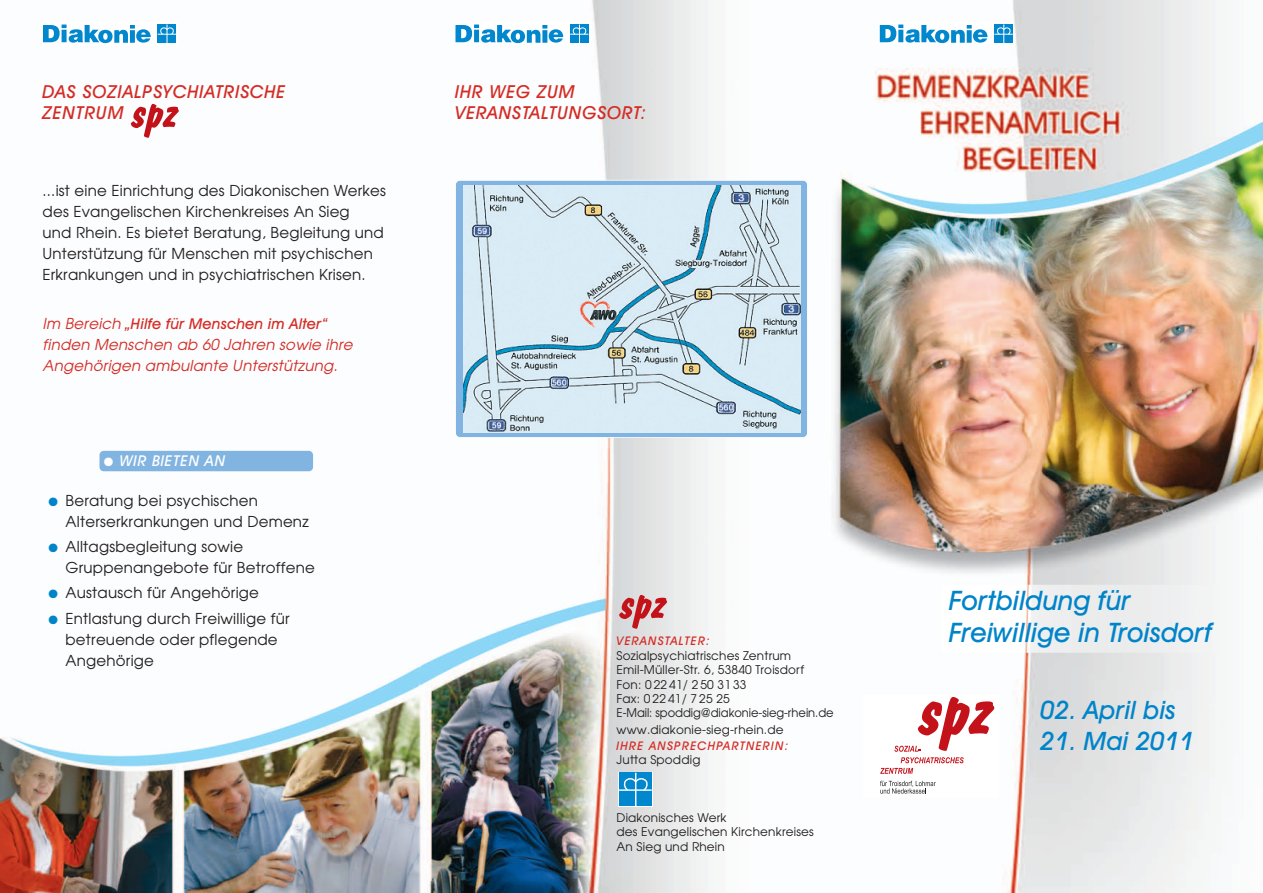
<style>
.page{position:relative;width:1263px;height:893px;background:#fff}
.page>*{position:absolute;margin:0;border:0;box-sizing:border-box;transform-origin:0 0}
.t1{font:italic 500 27px/32.4px "Avant Garde IT Cby BT";color:#0084c9}
.t2{font:italic 500 25.5px "Avant Garde IT Cby BT";color:#0084c9}
.t3{font:italic 500 18px/21.6px "Avant Garde IT Cby BT";letter-spacing:.05em;color:#d42c25}
.t4{font:15px/21px "Avant Garde";letter-spacing:.015em;color:#231f20}
.t5{font:italic 15px/21px "Avant Garde";letter-spacing:.015em;color:#d42c25}
.t6{font:italic 500 15px "Avant Garde IT Cby BT";letter-spacing:.015em;color:#d42c25}
.t7{font:italic 500 15px "Avant Garde IT Cby BT";letter-spacing:.05em;color:#fff}
.t8{font:12px/14.4px "Avant Garde";letter-spacing:.015em;color:#231f20}
.t9{font:italic 500 12px "Avant Garde IT Cby BT";letter-spacing:.1em;color:#d42c25}
.s1{font-family:"Avant Garde";font-weight:400}
.s2{color:#0084c9}
</style>
<div class="page">
<img style="left:0;top:0;width:1263px;height:893px">
<div style="left:100px;top:451px;width:213px;height:20px;background:#81b4e1;border-radius:4px"></div>
<div style="left:863px;top:695px;width:135px;height:102px;background:#fff"></div>
<svg style="left:880px;top:697px;width:114px;height:77px"></svg>
<svg style="left:880px;top:781px;width:56px;height:13px"></svg>
<svg style="left:619px;top:595px;width:48px;height:34px;background:#d38b8f"></svg>
<svg style="left:131px;top:104px;width:48px;height:34px"></svg>
<svg style="left:618px;top:772px;width:34px;height:34px"></svg>
<div style="left:619px;top:773px;width:33px;height:33px;background:#0087cd"></div>
<hr style="left:635px;top:773px;width:1px;height:33px;background:#fff">
<hr style="left:619px;top:789px;width:33px;height:2px;background:#fff">
<svg style="left:621px;top:777px;width:29px;height:15px"></svg>
<div style="left:456px;top:181px;width:351px;height:256px;background:#81b4e1;border-radius:4px"></div>
<img style="left:463px;top:186px;width:338px;height:247px">
<div style="left:455px;top:180px;width:353px;height:258px;border:2px solid #fff;border-radius:5px"></div>
<img style="left:941px;top:585px;width:287px;height:68px">
<div style="left:879px;top:21px;width:135px;height:23px;background:#fff"></div>
<svg style="left:994px;top:25px;width:19px;height:18px"></svg>
<svg style="left:880px;top:25px;width:107px;height:18px"></svg>
<div style="left:455px;top:21px;width:137px;height:23px;background:#fff"></div>
<svg style="left:570px;top:25px;width:18px;height:18px"></svg>
<svg style="left:455px;top:25px;width:108px;height:18px"></svg>
<div style="left:43px;top:21px;width:136px;height:24px;background:#fff"></div>
<svg style="left:158px;top:25px;width:18px;height:18px"></svg>
<svg style="left:43px;top:25px;width:108px;height:18px"></svg>
<p class="t3" style="left:43px;top:82px;width:245px">DAS SOZIALPSYCHIATRISCHE<br>ZENTRUM</p>
<p class="t4" style="left:43px;top:180px;width:345px">...ist eine Einrichtung des Diakonischen Werkes des Evangelischen Kirchenkreises An Sieg<br>und Rhein. Es bietet Beratung, Begleitung und Unterstützung für Menschen mit psychischen Erkrankungen und in psychiatrischen Krisen.</p>
<p class="t6" style="left:43px;top:318px;width:286px"><span class="s1">Im Bereich</span> „Hilfe für Menschen im Alter“</p>
<p class="t5" style="left:43px;top:334px;width:312px">finden Menschen ab 60 Jahren sowie ihre<br>Angehörigen ambulante Unterstützung.</p>
<p class="t7" style="left:104px;top:455px;width:123px">● WIR BIETEN AN</p>
<p class="t4" style="left:66px;top:490px;width:245px;text-indent:-17px"><span class="s2">●</span> Beratung bei psychischen<br>Alterserkrankungen und Demenz</p>
<p class="t4" style="left:66px;top:536px;width:251px;text-indent:-17px"><span class="s2">●</span> Alltagsbegleitung sowie<br>Gruppenangebote für Betroffene</p>
<p class="t4" style="left:49px;top:583px;width:212px"><span class="s2">●</span> Austausch für Angehörige</p>
<p class="t4" style="left:66px;top:608px;width:226px;text-indent:-17px"><span class="s2">●</span> Entlastung durch Freiwillige für betreuende oder pflegende<br>Angehörige</p>
<p class="t3" style="left:455px;top:82px;width:193px">IHR WEG ZUM<br>VERANSTALTUNGSORT:</p>
<p class="t9" style="left:617px;top:637px;width:94px">VERANSTALTER:</p>
<p class="t8" style="left:617px;top:648px;width:219px">Sozialpsychiatrisches Zentrum<br>Emil-Müller-Str. 6, 53840 Troisdorf<br>Fon: 0 22 41/ 2 50 31 33<br>Fax: 0 22 41/ 7 25 25<br>E-Mail: spoddig@diakonie-sieg-rhein.de</p>
<p class="t8" style="left:617px;top:723px;width:169px">www.diakonie-sieg-rhein.de</p>
<p class="t9" style="left:617px;top:741px;width:173px">IHRE ANSPRECHPARTNERIN:</p>
<p class="t8" style="left:617px;top:753px;width:85px">Jutta Spoddig</p>
<p class="t8" style="left:617px;top:811px;width:199px">Diakonisches Werk<br>des Evangelischen Kirchenkreises<br>An Sieg und Rhein</p>
<h1 class="t1" style="left:949px;top:586px;width:265px">Fortbildung für<br>Freiwillige in Troisdorf</h1>
<h2 class="t2" style="left:1040px;top:701px;width:137px">02. April bis</h2>
<h2 class="t2" style="left:1040px;top:731px;width:155px">21. Mai 2011</h2>
</div>
